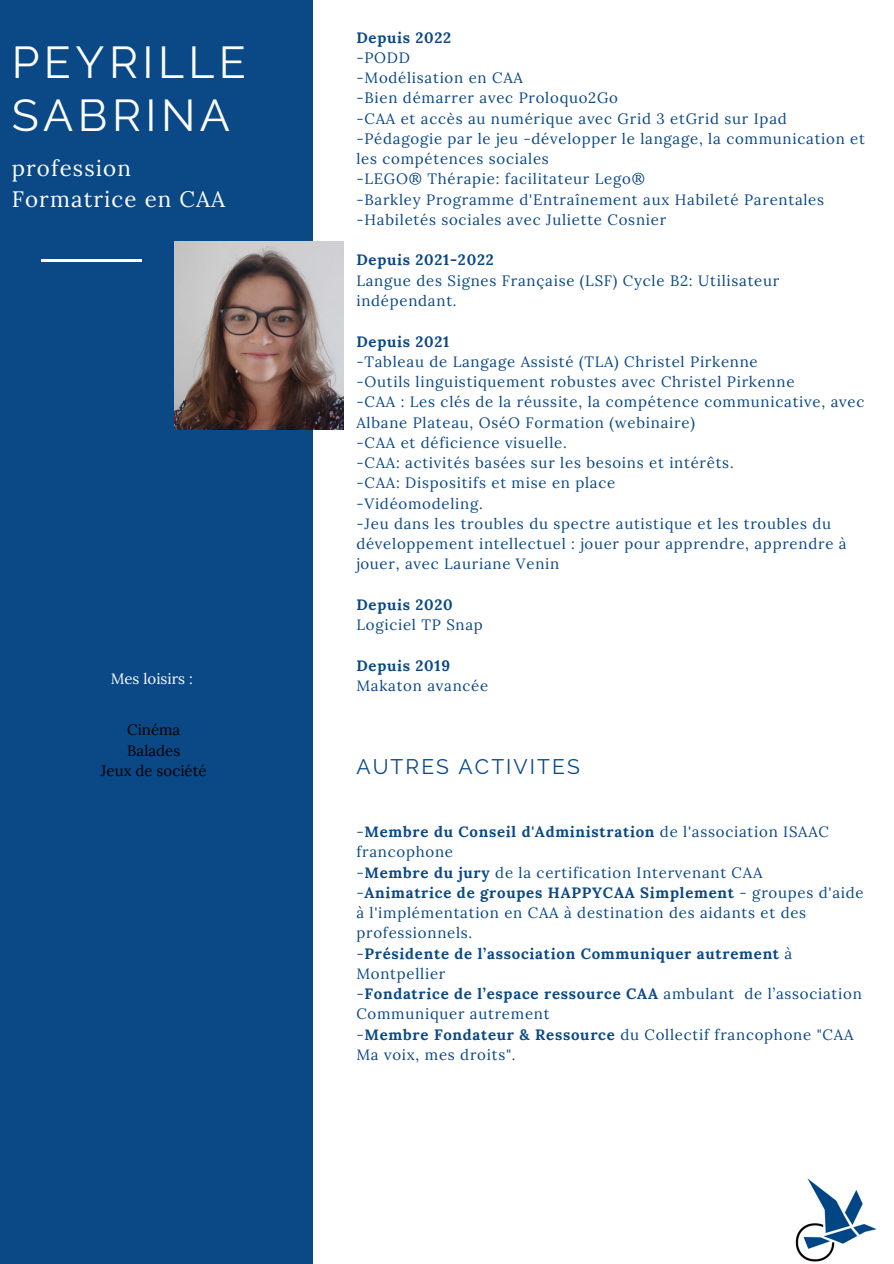
<style>
.page{position:relative;width:894px;height:1264px;background:#fff}
.page>*{position:absolute;margin:0;border:0;box-sizing:border-box;transform-origin:0 0}
.t1{font:44.55px/53.2px "Raleway";letter-spacing:.1em;color:#fcfdfd}
.t2{font:22.2px/30.3px "Lora";letter-spacing:.05em;color:#fcfdfd}
.t3{font:21px "Raleway";letter-spacing:.1em;color:#0a4886}
.t4{font:15px/20.2px "Lora";letter-spacing:.05em;color:#0a4886}
.t5{font:700 15px/20.2px "Lora";letter-spacing:.05em;color:#0a4886}
.t6{font:15px "Lora";color:#000}
.t7{font:15px "Lora";color:#fcfdfd}
.s1{font-weight:700}
.s2{font-weight:400}
</style>
<div class="page">
<div style="left:0;top:0;width:313px;height:1263px;background:#0a4886"></div>
<hr style="left:41px;top:260px;width:100px;height:2px;background:#fff">
<img style="left:174px;top:242px;width:169px;height:188px">
<img style="left:795px;top:1178px;width:82px;height:84px">
<p class="t1" style="left:12px;top:36px;width:236px">PEYRILLE<br>SABRINA</p>
<p class="t2" style="left:12px;top:153px;width:215px">profession<br>Formatrice en CAA</p>
<h2 class="t7" style="left:111px;top:668px;width:84px">Mes loisirs :</h2>
<p class="t6" style="left:127px;top:720px;width:55px">Cinéma</p>
<p class="t6" style="left:127px;top:740px;width:54px">Balades</p>
<p class="t6" style="left:101px;top:760px;width:107px">Jeux de société</p>
<p class="t5" style="left:356px;top:27px;width:96px">Depuis 2022</p>
<p class="t4" style="left:356px;top:47px;width:55px">-PODD</p>
<p class="t4" style="left:356px;top:67px;width:168px">-Modélisation en CAA</p>
<p class="t4" style="left:356px;top:88px;width:263px">-Bien démarrer avec Proloquo2Go</p>
<p class="t4" style="left:356px;top:108px;width:432px">-CAA et accès au numérique avec Grid 3 etGrid sur Ipad</p>
<p class="t4" style="left:356px;top:128px;width:510px">-Pédagogie par le jeu -développer le langage, la communication et les compétences sociales</p>
<p class="t4" style="left:356px;top:169px;width:290px">-LEGO® Thérapie: facilitateur Lego®</p>
<p class="t4" style="left:356px;top:189px;width:469px">-Barkley Programme d'Entraînement aux Habileté Parentales</p>
<p class="t4" style="left:356px;top:209px;width:311px">-Habiletés sociales avec Juliette Cosnier</p>
<p class="t5" style="left:356px;top:250px;width:139px">Depuis 2021-2022</p>
<p class="t4" style="left:356px;top:270px;width:424px">Langue des Signes Française (LSF) Cycle B2: Utilisateur indépendant.</p>
<p class="t5" style="left:356px;top:331px;width:94px">Depuis 2021</p>
<p class="t4" style="left:356px;top:351px;width:403px">-Tableau de Langage Assisté (TLA) Christel Pirkenne</p>
<p class="t4" style="left:356px;top:371px;width:439px">-Outils linguistiquement robustes avec Christel Pirkenne</p>
<p class="t4" style="left:356px;top:391px;width:509px">-CAA : Les clés de la réussite, la compétence communicative, avec<br>Albane Plateau, OséO Formation (webinaire)</p>
<p class="t4" style="left:356px;top:432px;width:212px">-CAA et déficience visuelle.</p>
<h3 class="t4" style="left:356px;top:452px;width:379px">-CAA: activités basées sur les besoins et intérêts.</h3>
<p class="t4" style="left:356px;top:472px;width:260px">-CAA: Dispositifs et mise en place</p>
<p class="t4" style="left:356px;top:493px;width:128px">-Vidéomodeling.</p>
<p class="t4" style="left:356px;top:513px;width:491px">-Jeu dans les troubles du spectre autistique et les troubles du développement intellectuel : jouer pour apprendre, apprendre à jouer, avec Lauriane Venin</p>
<p class="t5" style="left:356px;top:594px;width:98px">Depuis 2020</p>
<p class="t4" style="left:356px;top:614px;width:128px">Logiciel TP Snap</p>
<p class="t5" style="left:356px;top:655px;width:95px">Depuis 2019</p>
<p class="t4" style="left:356px;top:675px;width:133px">Makaton avancée</p>
<h1 class="t3" style="left:356px;top:754px;width:225px">AUTRES ACTIVITES</h1>
<p class="t4" style="left:356px;top:821px;width:474px">-<span class="s1">Membre du Conseil d'Administration</span> de l'association ISAAC francophone</p>
<p class="t4" style="left:356px;top:862px;width:407px">-<span class="s1">Membre du jury</span> de la certification Intervenant CAA</p>
<p class="t4" style="left:356px;top:882px;width:508px">-<span class="s1">Animatrice de groupes HAPPYCAA Simplement</span> - groupes d'aide à l'implémentation en CAA à destination des aidants et des professionnels.</p>
<p class="t5" style="left:356px;top:943px;width:437px"><span class="s2">-</span>Présidente de l’association Communiquer autrement <span class="s2">à<br>Montpellier</span></p>
<p class="t4" style="left:356px;top:983px;width:507px">-<span class="s1">Fondatrice de l’espace ressource CAA</span> ambulant de l’association<br>Communiquer autrement</p>
<p class="t4" style="left:356px;top:1024px;width:498px">-<span class="s1">Membre Fondateur &amp; Ressource</span> du Collectif francophone "CAA<br>Ma voix, mes droits".</p>
</div>
